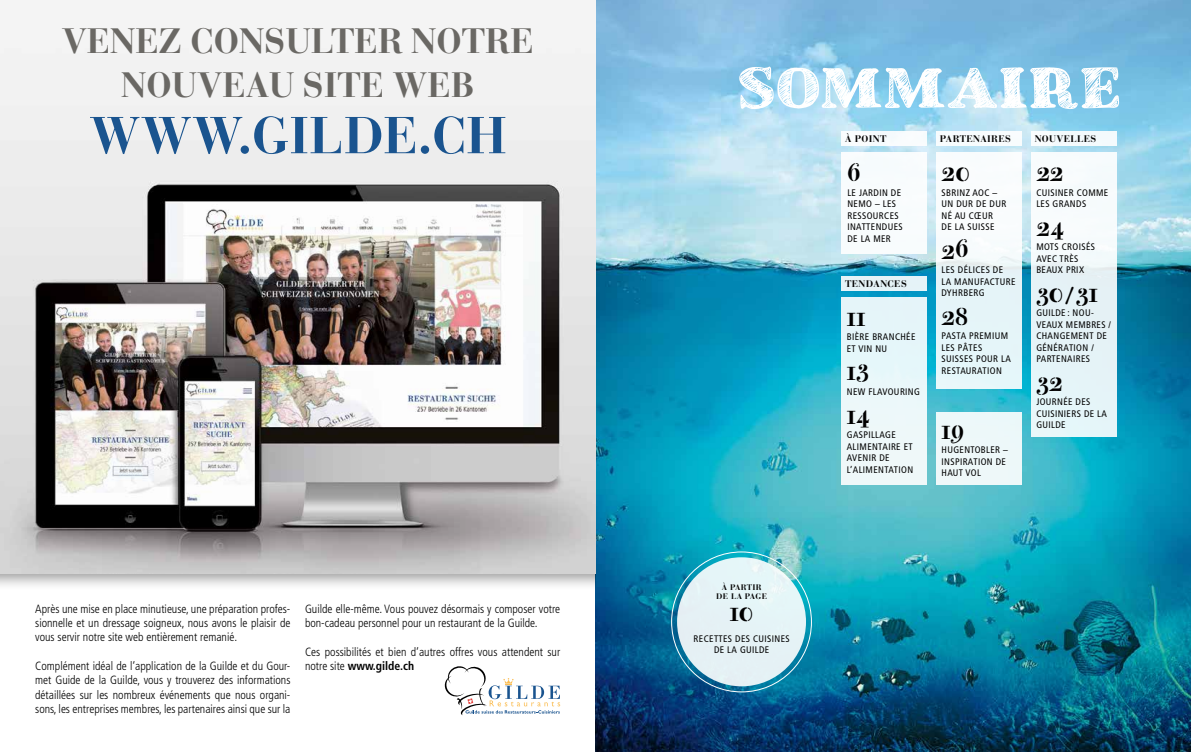
<style>
.page{position:relative;width:1191px;height:752px;background:#fff}
.page>*{position:absolute;margin:0;border:0;box-sizing:border-box;transform-origin:0 0}
.t1{font:57px "School Book New";letter-spacing:.045em;color:#fff}
.t2{font:700 51.4px "Bauer Bodoni";color:#1a548f}
.t3{font:700 35px/44.2px "Bauer Bodoni";color:#6a6864;text-align:center}
.t4{font:23.7px "Bodoni Classic Stencil";letter-spacing:.03em;color:#000}
.t5{font:300 condensed 11.9px/14.3px "Frutiger";color:#000;text-align:justify}
.t6{font:condensed 9.5px/11.5px "Frutiger";letter-spacing:.04em;color:#000}
.t7{font:700 9.5px "Bauer Bodoni LT";letter-spacing:.04em;color:#000}
.t8{font:700 8px/9.5px "Bauer Bodoni LT";letter-spacing:.04em;color:#000;text-align:center}
.s1{font-weight:700}
</style>
<div class="page">
<img style="left:595px;top:0;width:596px;height:751px">
<div style="left:677px;top:557px;width:129px;height:129px;background:#e5f2f6;border-radius:50%"></div>
<div style="left:841px;top:153px;width:85px;height:101px;background:#f8fcfd"></div>
<div style="left:841px;top:131px;width:85px;height:14px;background:#fff"></div>
<div style="left:1031px;top:153px;width:85px;height:283px;background:linear-gradient(to right,#edf7fa,#ebf5f8)"></div>
<div style="left:1031px;top:131px;width:85px;height:14px;background:#f4fafd"></div>
<div style="left:841px;top:276px;width:85px;height:14px;background:#e5f3f8"></div>
<div style="left:841px;top:297px;width:85px;height:187px;background:#ebf8f9"></div>
<div style="left:936px;top:131px;width:85px;height:14px;background:#f8fcfd"></div>
<div style="left:936px;top:153px;width:85px;height:235px;background:linear-gradient(to right,#eef8fb,#eef8fa)"></div>
<div style="left:936px;top:412px;width:85px;height:72px;background:#eef8f9"></div>
<div style="left:0;top:0;width:595px;height:590px;background:#000;opacity:.4"></div>
<img style="left:0;top:0;width:595px;height:573px">
<svg style="left:445px;top:666px;width:115px;height:49px"></svg>
<h3 class="t3" style="left:62px;top:18px;width:473px">VENEZ CONSULTER NOTRE<br>NOUVEAU SITE WEB</h3>
<h2 class="t2" style="left:89px;top:104px;width:419px">WWW.GILDE.CH</h2>
<p class="t5" style="left:35px;top:601px;width:257px">Après une mise en place minutieuse, une préparation profes&shy;sionnelle et un dressage soigneux, nous avons le plaisir de vous servir notre site web entièrement remanié.</p>
<p class="t5" style="left:35px;top:658px;width:257px">Complément idéal de l‘application de la Guilde et du Gour&shy;met Guide de la Guilde, vous y trouverez des informations détaillées sur les nombreux événements que nous organi&shy;sons, les entreprises membres, les partenaires ainsi que sur la</p>
<p class="t5" style="left:305px;top:601px;width:257px">Guilde elle-même. Vous pouvez désormais y composer votre bon-cadeau personnel pour un restaurant de la Guilde.</p>
<p class="t5" style="left:305px;top:644px;width:257px">Ces possibilités et bien d‘autres offres vous attendent sur notre site <span class="s1">www.gilde.ch</span></p>
<h1 class="t1" style="left:738px;top:59px;width:383px">SOMMAIRE</h1>
<p class="t7" style="left:940px;top:133px;width:73px">PARTENAIRES</p>
<h3 class="t4" style="left:941px;top:158px;width:30px">20</h3>
<p class="t6" style="left:941px;top:187px;width:38px">SBRINZ AOC</p>
<p class="t6" style="left:941px;top:187px;width:65px;text-indent:51px">–<br>UN DUR DE DUR<br>NÉ AU CŒUR<br>DE LA SUISSE</p>
<h3 class="t4" style="left:941px;top:235px;width:28px">26</h3>
<p class="t6" style="left:941px;top:264px;width:75px">LES DÉLICES DE<br>LA MANUFACTURE<br>DYHRBERG</p>
<h3 class="t4" style="left:941px;top:302px;width:28px">28</h3>
<p class="t6" style="left:941px;top:330px;width:71px">PASTA PREMIUM<br>LES PÂTES<br>SUISSES POUR LA<br>RESTAURATION</p>
<p class="t7" style="left:845px;top:133px;width:43px">À POINT</p>
<h3 class="t4" style="left:847px;top:158px;width:14px">6</h3>
<p class="t6" style="left:847px;top:187px;width:57px">LE JARDIN DE<br>NEMO – LES<br>RESSOURCES<br>INATTENDUES<br>DE LA MER</p>
<p class="t7" style="left:1034px;top:133px;width:63px">NOUVELLES</p>
<h3 class="t4" style="left:1036px;top:158px;width:28px">22</h3>
<p class="t6" style="left:1036px;top:187px;width:74px">CUISINER COMME<br>LES GRANDS</p>
<h3 class="t4" style="left:1036px;top:213px;width:29px">24</h3>
<p class="t6" style="left:1036px;top:241px;width:7px">MOTS</p>
<p class="t6" style="left:1036px;top:241px;width:59px;text-indent:25px">CROISÉS<br>AVEC TRÈS<br>BEAUX PRIX</p>
<h3 class="t4" style="left:1036px;top:279px;width:63px">30/31</h3>
<p class="t6" style="left:1036px;top:307px;width:76px">GUILDE : NOU-<br>VEAUX MEMBRES /<br>CHANGEMENT DE<br>GÉNÉRATION /<br>PARTENAIRES</p>
<h3 class="t4" style="left:1036px;top:368px;width:27px">32</h3>
<p class="t6" style="left:1036px;top:396px;width:45px">JOURNÉE DES<br>CUISINIE</p>
<p class="t7" style="left:845px;top:277px;width:63px">TENDANCES</p>
<h3 class="t4" style="left:846px;top:303px;width:20px">11</h3>
<p class="t6" style="left:846px;top:331px;width:70px">BIÈRE BRANCHÉE<br>ET VIN NU</p>
<h3 class="t4" style="left:846px;top:356px;width:23px">13</h3>
<p class="t6" style="left:846px;top:386px;width:73px">NEW FLAVOURING</p>
<h3 class="t4" style="left:846px;top:400px;width:24px">14</h3>
<p class="t6" style="left:846px;top:429px;width:68px">GASPILLAGE<br>ALIMENTAIRE ET<br>AVENIR DE<br>L’ALIMENTATION</p>
<p class="t6" style="left:1071px;top:408px;width:37px">RS DE LA</p>
<p class="t6" style="left:1036px;top:419px;width:31px">GUILDE</p>
<h3 class="t4" style="left:941px;top:416px;width:24px">19</h3>
<p class="t6" style="left:941px;top:444px;width:68px">HUGENTOBLER –<br>INSPIRATION DE<br>HAUT VOL</p>
<p class="t8" style="left:716px;top:582px;width:52px">À PARTIR<br>DE LA PAGE</p>
<h3 class="t4" style="left:730px;top:598px;width:25px">10</h3>
<p class="t6" style="left:693px;top:632px;width:98px;text-align:center">RECETTES DES CUISINES<br>DE LA GUILDE</p>
</div>
